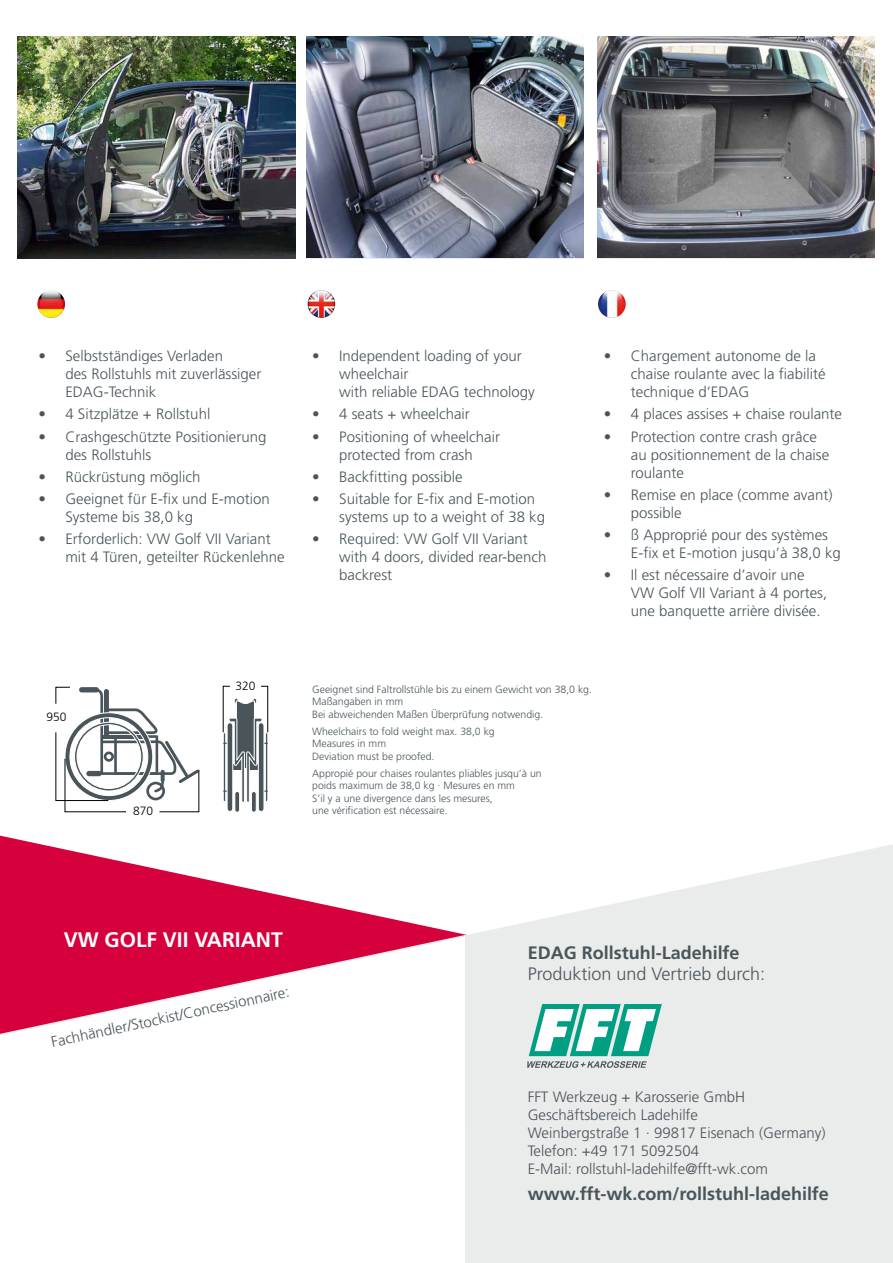
<style>
.page{position:relative;width:893px;height:1263px;background:#fff}
.page>*{position:absolute;margin:0;border:0;box-sizing:border-box;transform-origin:0 0}
.t1{font:700 21px "Frutiger LT Pro";color:#fff}
.t2{font:700 18px "Frutiger LT Pro";color:#4a555b}
.t3{font:300 18px "Frutiger LT Pro";color:#4a555b}
.t4{font:300 15px/18px "Frutiger LT Pro";color:#4a555b}
.t5{font:300 12px "Frutiger LT Pro";color:#000}
.t6{font:300 10.5px/12.6px "Frutiger LT Pro";color:#4a555b}
</style>
<div class="page">
<svg style="left:0;top:836px;width:463px;height:98px"></svg>
<svg style="left:0;top:934px;width:466px;height:329px"></svg>
<svg style="left:23px;top:957px;width:415px;height:306px"></svg>
<svg style="left:466px;top:844px;width:427px;height:419px;background:#eceded"></svg>
<img style="left:18px;top:36px;width:277px;height:222px">
<img style="left:306px;top:36px;width:278px;height:222px">
<img style="left:597px;top:36px;width:277px;height:222px">
<svg style="left:55px;top:685px;width:213px;height:127px"></svg>
<div style="left:227px;top:723px;width:6px;height:88px;background:#4a555b;border-radius:3px"></div>
<div style="left:227px;top:722px;width:6px;height:90px;border:1px solid #fff;border-radius:3px"></div>
<div style="left:258px;top:723px;width:6px;height:88px;background:#4a555b;border-radius:3px"></div>
<div style="left:258px;top:722px;width:6px;height:90px;border:1px solid #fff;border-radius:3px"></div>
<img style="left:37px;top:290px;width:28px;height:28px;border-radius:14px">
<img style="left:308px;top:290px;width:27px;height:28px;border-radius:14px">
<img style="left:598px;top:290px;width:28px;height:28px;border-radius:14px">
<svg style="left:527px;top:1004px;width:135px;height:64px"></svg>
<p class="t4" style="left:65px;top:347px;width:197px;text-indent:-27px">• Selbstständiges Verladen<br>des Rollstuhls mit zuverlässiger<br>EDAG-Technik</p>
<p class="t4" style="left:38px;top:405px;width:173px">• 4 Sitzplätze + Rollstuhl</p>
<p class="t4" style="left:65px;top:428px;width:202px;text-indent:-27px">• Crashgeschützte Positionierung des Rollstuhls</p>
<p class="t4" style="left:38px;top:468px;width:164px">• Rückrüstung möglich</p>
<p class="t4" style="left:65px;top:490px;width:206px;text-indent:-27px">• Geeignet für E-fix und E-motion<br>Systeme bis 38,0 kg</p>
<p class="t4" style="left:65px;top:530px;width:221px;text-indent:-27px">• Erforderlich: VW Golf VII Variant mit 4 Türen, geteilter Rückenlehne</p>
<p class="t5" style="left:47px;top:710px;width:22px">950</p>
<p class="t5" style="left:133px;top:804px;width:22px">870</p>
<p class="t5" style="left:235px;top:678px;width:22px">320</p>
<p class="t4" style="left:339px;top:347px;width:197px;text-indent:-27px">• Independent loading of your wheelchair<br>with reliable EDAG technology</p>
<p class="t4" style="left:312px;top:405px;width:159px">• 4 seats + wheelchair</p>
<p class="t4" style="left:312px;top:428px;width:189px;text-align:center">• Positioning of wheelchair protected from crash</p>
<p class="t4" style="left:312px;top:468px;width:152px">• Backfitting possible</p>
<p class="t4" style="left:339px;top:490px;width:207px;text-indent:-27px">• Suitable for E-fix and E-motion systems up to a weight of 38 kg</p>
<p class="t4" style="left:339px;top:530px;width:209px;text-indent:-27px">• Required: VW Golf VII Variant with 4 doors, divided rear-bench backrest</p>
<p class="t4" style="left:631px;top:347px;width:196px;text-indent:-27px">• Chargement autonome de la chaise roulante avec la fiabilité technique d’EDAG</p>
<p class="t4" style="left:604px;top:405px;width:240px">• 4 places assises + chaise roulante</p>
<p class="t4" style="left:631px;top:428px;width:200px;text-indent:-27px">• Protection contre crash grâce au positionnement de la chaise roulante</p>
<p class="t4" style="left:631px;top:486px;width:203px;text-indent:-27px">• Remise en place (comme avant) possible</p>
<p class="t4" style="left:631px;top:526px;width:212px;text-indent:-27px">• ß Approprié pour des systèmes<br>E-fix et E-motion jusqu’à 38,0 kg</p>
<p class="t4" style="left:631px;top:566px;width:198px;text-indent:-27px">• Il est nécessaire d’avoir une<br>VW Golf VII Variant à 4 portes, une banquette arrière divisée.</p>
<p class="t6" style="left:312px;top:683px;width:281px">Geeignet sind Faltrollstühle bis zu einem Gewicht von 38,0 kg.<br>Maßangaben in mm<br>Bei abweichenden Maßen Überprüfung notwendig.</p>
<p class="t6" style="left:312px;top:725px;width:184px">Wheelchairs to fold weight max. 38,0 kg<br>Measures in mm<br>Deviation must be proofed.</p>
<p class="t6" style="left:312px;top:767px;width:231px">Appropié pour chaises roulantes pliables jusqu’à un poids maximum de 38,0 kg · Mesures en mm<br>S’il y a une divergence dans les mesures,<br>une vérification est nécessaire.</p>
<h1 class="t1" style="left:64px;top:927px;width:220px">VW GOLF VII VARIANT</h1>
<p class="t4" style="left:50px;top:1033px;width:245px;rotate:-12deg">Fachhändler/Stockist/Concessionnaire:</p>
<p class="t2" style="left:528px;top:942px;width:213px">EDAG Rollstuhl-Ladehilfe</p>
<p class="t3" style="left:528px;top:964px;width:239px">Produktion und Vertrieb durch:</p>
<p class="t4" style="left:528px;top:1088px;width:300px">FFT Werkzeug + Karosserie GmbH Geschäftsbereich Ladehilfe<br>Weinbergstraße 1 · 99817 Eisenach (Germany)<br>Telefon: +49 171 5092504<br>E-Mail: rollstuhl-ladehilfe@fft-wk.com</p>
<p class="t2" style="left:528px;top:1183px;width:303px">www.fft-wk.com/rollstuhl-ladehilfe</p>
</div>
